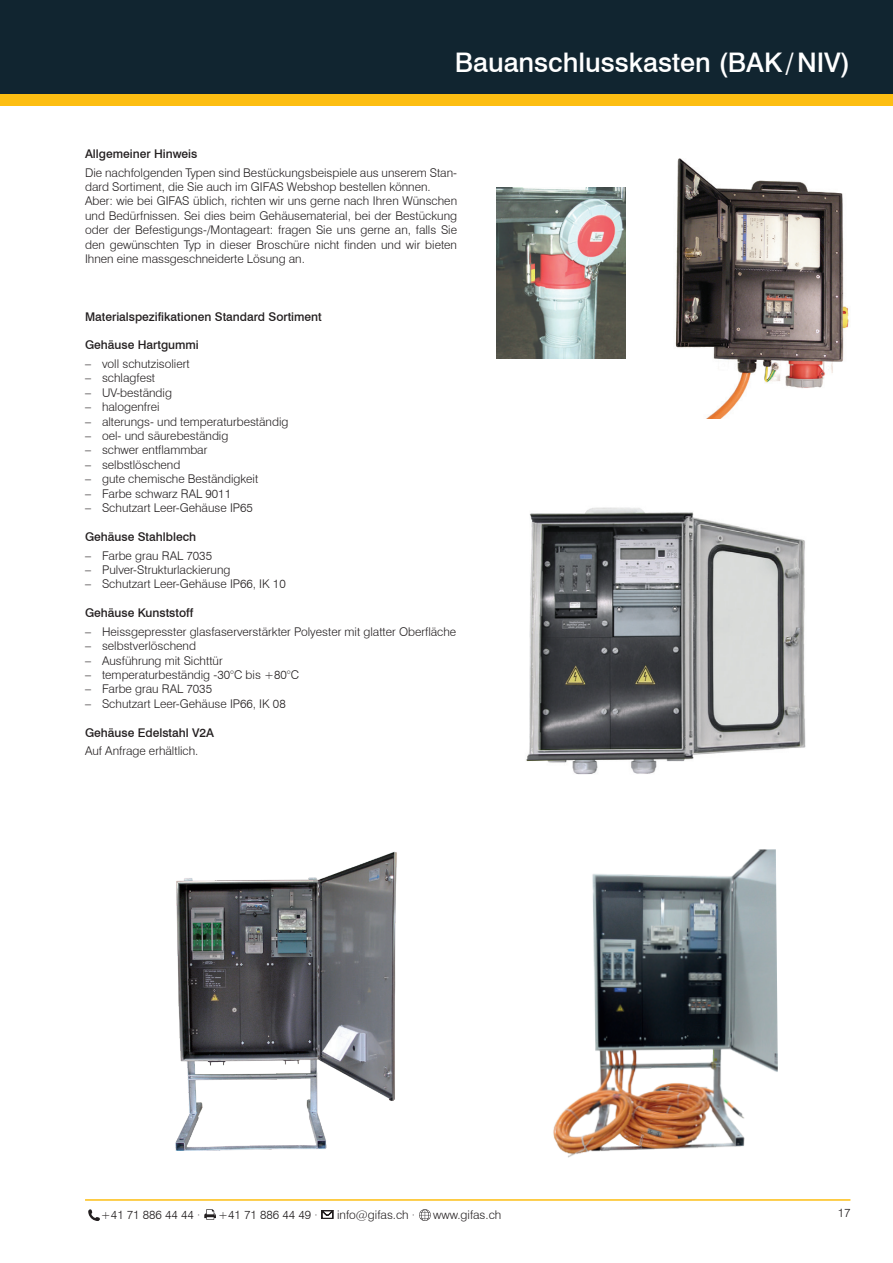
<style>
.page{position:relative;width:893px;height:1263px;background:#fff}
.page>*{position:absolute;margin:0;border:0;box-sizing:border-box;transform-origin:0 0}
.t1{font:500 27px "Swiss 721 BT";color:#fff}
.t2{font:300 12px/14.4px "Swiss 721 BT";color:#231f20}
.t3{font:500 12px "Swiss 721 BT";color:#231f20}
</style>
<div class="page">
<div style="left:0;top:79px;width:893px;height:27px;background:#fdbe12"></div>
<div style="left:0;top:0;width:893px;height:94px;background:#112530"></div>
<hr style="left:85px;top:1199px;width:765px;height:2px;background:#fdbe12">
<svg style="left:88px;top:1209px;width:12px;height:12px"></svg>
<svg style="left:204px;top:1209px;width:12px;height:11px"></svg>
<svg style="left:322px;top:1210px;width:11px;height:9px"></svg>
<svg style="left:419px;top:1209px;width:12px;height:12px"></svg>
<img style="left:675px;top:158px;width:174px;height:261px">
<img style="left:526px;top:507px;width:280px;height:268px">
<img style="left:175px;top:851px;width:222px;height:299px">
<img style="left:553px;top:849px;width:225px;height:309px">
<img style="left:496px;top:188px;width:130px;height:171px">
<h1 class="t1" style="left:455px;top:46px;width:397px">Bauanschlusskasten (BAK/NIV)</h1>
<p class="t3" style="left:85px;top:146px;width:114px">Allgemeiner Hinweis</p>
<p class="t2" style="left:85px;top:165px;width:374px">Die nachfolgenden Typen sind Bestückungsbeispiele aus unserem Stan&shy;dard Sortiment, die Sie auch im GIFAS Webshop bestellen können.<br>Aber: wie bei GIFAS üblich, richten wir uns gerne nach Ihren Wünschen und Bedürfnissen. Sei dies beim Gehäusematerial, bei der Bestückung oder der Befestigungs-/Montageart: fragen Sie uns gerne an, falls Sie den gewünschten Typ in dieser Broschüre nicht finden und wir bieten Ihnen eine massgeschneiderte Lösung an.</p>
<p class="t3" style="left:85px;top:309px;width:238px">Materialspezifikationen Standard Sortiment</p>
<p class="t3" style="left:85px;top:338px;width:115px">Gehäuse Hartgummi</p>
<p class="t2" style="left:85px;top:356px;width:106px">– voll schutzisoliert</p>
<p class="t2" style="left:85px;top:371px;width:72px">– schlagfest</p>
<p class="t2" style="left:85px;top:385px;width:88px">– UV-beständig</p>
<p class="t2" style="left:85px;top:400px;width:76px">– halogenfrei</p>
<p class="t2" style="left:85px;top:414px;width:205px">– alterungs- und temperaturbeständig</p>
<p class="t2" style="left:85px;top:428px;width:145px">– oel- und säurebeständig</p>
<p class="t2" style="left:85px;top:443px;width:124px">– schwer entflammbar</p>
<p class="t2" style="left:85px;top:457px;width:97px">– selbstlöschend</p>
<p class="t2" style="left:85px;top:472px;width:175px">– gute chemische Beständigkeit</p>
<p class="t2" style="left:85px;top:486px;width:148px">– Farbe schwarz RAL 9011</p>
<p class="t2" style="left:85px;top:500px;width:169px">– Schutzart Leer-Gehäuse IP65</p>
<p class="t3" style="left:85px;top:529px;width:113px">Gehäuse Stahlblech</p>
<p class="t2" style="left:85px;top:548px;width:129px">– Farbe grau RAL 7035</p>
<p class="t2" style="left:85px;top:562px;width:147px">– Pulver-Strukturlackierung</p>
<p class="t2" style="left:85px;top:577px;width:202px">– Schutzart Leer-Gehäuse IP66, IK 10</p>
<p class="t3" style="left:85px;top:606px;width:110px">Gehäuse Kunststoff</p>
<p class="t2" style="left:85px;top:624px;width:373px">– Heissgepresster glasfaserverstärkter Polyester mit glatter Oberfläche</p>
<p class="t2" style="left:85px;top:639px;width:112px">– selbstverlöschend</p>
<p class="t2" style="left:85px;top:653px;width:139px">– Ausführung mit Sichttür</p>
<p class="t2" style="left:85px;top:667px;width:216px">– temperaturbeständig -30°C bis +80°C</p>
<p class="t2" style="left:85px;top:682px;width:129px">– Farbe grau RAL 7035</p>
<p class="t2" style="left:85px;top:696px;width:202px">– Schutzart Leer-Gehäuse IP66, IK 08</p>
<p class="t3" style="left:85px;top:725px;width:131px">Gehäuse Edelstahl V2A</p>
<p class="t2" style="left:85px;top:744px;width:115px">Auf Anfrage erhältlich.</p>
<p class="t2" style="left:101px;top:1207px;width:101px">+41 71 886 44 44 ·</p>
<p class="t2" style="left:218px;top:1207px;width:101px">+41 71 886 44 49 ·</p>
<p class="t2" style="left:337px;top:1207px;width:80px">info@gifas.ch ·</p>
<p class="t2" style="left:433px;top:1207px;width:70px">www.gifas.ch</p>
<p class="t2" style="left:838px;top:1206px;width:14px">17</p>
</div>
